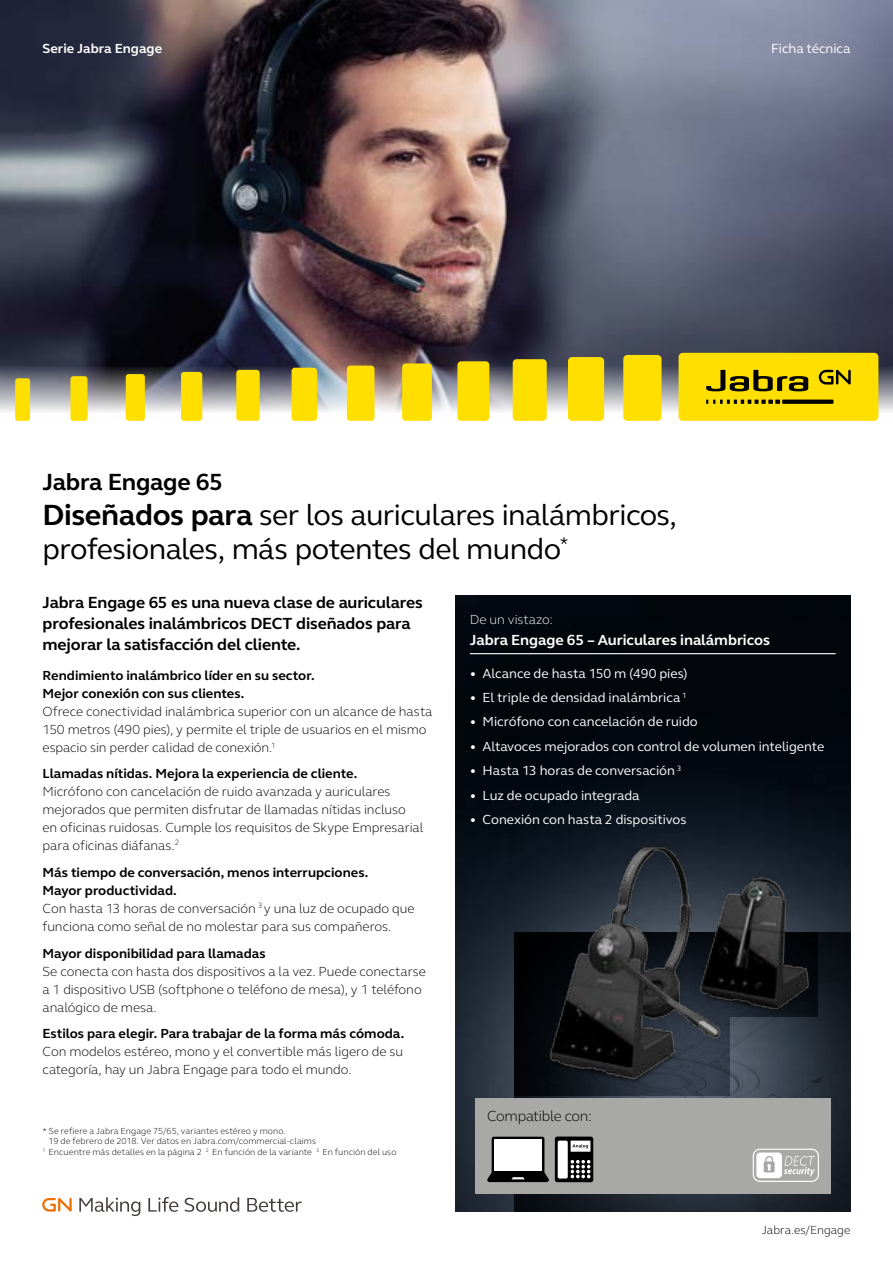
<style>
.page{position:relative;width:893px;height:1263px;background:#fff}
.page>*{position:absolute;margin:0;border:0;box-sizing:border-box;transform-origin:0 0}
.t1{font:30px/34.5px "GN Elliot";letter-spacing:-.02em;color:#000}
.t2{font:700 24px "GN Elliot";letter-spacing:-.015em;color:#000}
.t3{font:700 16.5px/21px "GN Elliot";letter-spacing:-.01em;color:#000}
.t4{font:700 15px "GN Elliot";letter-spacing:-.005em;color:#fff}
.t5{font:300 15px "GN Elliot";letter-spacing:-.02em;color:#000}
.t6{font:300 13.5px/18px "GN Elliot";letter-spacing:-.005em;color:#000}
.t7{font:13.5px "GN Elliot";letter-spacing:-.005em;color:#fff}
.t8{font:700 13.5px/18px "GN Elliot";color:#000}
.t9{font:700 13.5px "GN Elliot";color:#fff}
.t10{font:300 13.5px "GN Elliot";letter-spacing:-.005em;color:#fff}
.t11{font:300 12px "GN Elliot";letter-spacing:.005em;color:#000}
.t12{font:300 9px "GN Elliot";letter-spacing:.01em;color:#000}
.s1{font-weight:700}
</style>
<div class="page">
<img style="left:455px;top:595px;width:395px;height:617px">
<svg style="left:514px;top:932px;width:336px;height:280px;background:#252c36"></svg>
<img style="left:0;top:0;width:893px;height:420px">
<svg style="left:42px;top:1198px;width:30px;height:13px"></svg>
<svg style="left:79px;top:1197px;width:61px;height:19px"></svg>
<svg style="left:148px;top:1197px;width:30px;height:15px"></svg>
<svg style="left:185px;top:1197px;width:54px;height:15px"></svg>
<svg style="left:247px;top:1198px;width:55px;height:14px"></svg>
<div style="left:475px;top:1098px;width:356px;height:96px;background:#a8a8a7"></div>
<div style="left:15px;top:378px;width:15px;height:43px;background:#ffdf00;border-radius:3px"></div>
<div style="left:70px;top:376px;width:17px;height:45px;background:#ffdf00;border-radius:3px"></div>
<div style="left:126px;top:374px;width:19px;height:47px;background:#ffdf00;border-radius:3px"></div>
<div style="left:181px;top:372px;width:21px;height:49px;background:#ffdf00;border-radius:3px"></div>
<div style="left:236px;top:370px;width:24px;height:51px;background:#ffdf00;border-radius:3px"></div>
<div style="left:292px;top:368px;width:25px;height:53px;background:#ffdf00;border-radius:3px"></div>
<div style="left:347px;top:366px;width:27px;height:55px;background:#ffdf00;border-radius:3px"></div>
<div style="left:402px;top:363px;width:30px;height:58px;background:#ffdf00;border-radius:4px"></div>
<div style="left:457px;top:361px;width:32px;height:60px;background:#ffdf00;border-radius:4px"></div>
<div style="left:513px;top:359px;width:34px;height:62px;background:#ffdf00;border-radius:4px"></div>
<div style="left:568px;top:357px;width:36px;height:64px;background:#ffdf00;border-radius:4px"></div>
<div style="left:623px;top:355px;width:38px;height:66px;background:#ffdf00;border-radius:4px"></div>
<div style="left:679px;top:353px;width:199px;height:68px;background:#ffdf00;border-radius:4px"></div>
<svg style="left:706px;top:370px;width:102px;height:21px"></svg>
<svg style="left:706px;top:400px;width:74px;height:4px"></svg>
<svg style="left:782px;top:400px;width:51px;height:4px"></svg>
<svg style="left:819px;top:370px;width:32px;height:14px"></svg>
<svg style="left:753px;top:1149px;width:66px;height:33px"></svg>
<img style="left:728px;top:874px;width:88px;height:141px">
<img style="left:506px;top:823px;width:222px;height:271px">
<div style="left:492px;top:1137px;width:52px;height:38px;background:#000;border-radius:2px"></div>
<div style="left:494px;top:1139px;width:48px;height:32px;background:#fff"></div>
<svg style="left:487px;top:1172px;width:62px;height:10px"></svg>
<svg style="left:555px;top:1136px;width:38px;height:46px;background:#6d6d6d"></svg>
<hr style="left:470px;top:653px;width:366px;height:1px;background:#fff">
<p class="t9" style="left:43px;top:39px;width:121px">Serie Jabra Engage</p>
<p class="t7" style="left:771px;top:39px;width:81px">Ficha técnica</p>
<h2 class="t2" style="left:43px;top:466px;width:182px">Jabra Engage 65</h2>
<h1 class="t1" style="left:43px;top:497px;width:636px"><span class="s1">Diseñados para</span> ser los auriculares inalámbricos, profesionales, más potentes del mundo<sup>*</sup></h1>
<p class="t3" style="left:43px;top:591px;width:382px">Jabra Engage 65 es una nueva clase de auriculares profesionales inalámbricos DECT diseñados para mejorar la satisfacción del cliente.</p>
<p class="t8" style="left:43px;top:667px;width:274px">Rendimiento inalámbrico líder en su sector.<br>Mejor conexión con sus clientes.</p>
<p class="t6" style="left:43px;top:702px;width:391px">Ofrece conectividad inalámbrica superior con un alcance de hasta<br>150 metros (490 pies), y permite el triple de usuarios en el mismo espacio sin perder calidad de conexión.<sup>1</sup></p>
<p class="t8" style="left:43px;top:764px;width:316px">Llamadas nítidas. Mejora la experiencia de cliente.</p>
<p class="t6" style="left:43px;top:782px;width:382px">Micrófono con cancelación de ruido avanzada y auriculares mejorados que permiten disfrutar de llamadas nítidas incluso en oficinas ruidosas. Cumple los requisitos de Skype Empresarial para oficinas diáfanas.<sup>2</sup></p>
<p class="t6" style="left:43px;top:862px;width:374px"><span class="s1">Más tiempo de conversación, menos interrupciones.<br>Mayor productividad.<br></span>Con hasta 13 horas de conversación <sup>3</sup> y una luz de ocupado que funciona como señal de no molestar para sus compañeros.</p>
<p class="t8" style="left:43px;top:944px;width:225px">Mayor disponibilidad para llamadas</p>
<p class="t6" style="left:43px;top:961px;width:385px">Se conecta con hasta dos dispositivos a la vez. Puede conectarse a 1 dispositivo USB (softphone o teléfono de mesa), y 1 teléfono analógico de mesa.</p>
<p class="t8" style="left:43px;top:1025px;width:363px">Estilos para elegir. Para trabajar de la forma más cómoda.</p>
<p class="t6" style="left:43px;top:1042px;width:362px">Con modelos estéreo, mono y el convertible más ligero de su categoría, hay un Jabra Engage para todo el mundo.</p>
<p class="t10" style="left:470px;top:610px;width:85px">De un vistazo:</p>
<p class="t4" style="left:470px;top:629px;width:302px">Jabra Engage 65 – Auriculares inalámbricos</p>
<p class="t7" style="left:470px;top:664px;width:219px">• Alcance de hasta 150 m (490 pies)</p>
<p class="t7" style="left:470px;top:688px;width:218px">• El triple de densidad inalámbrica <sup>1</sup></p>
<p class="t7" style="left:470px;top:713px;width:229px">• Micrófono con cancelación de ruido</p>
<p class="t7" style="left:470px;top:737px;width:356px">• Altavoces mejorados con control de volumen inteligente</p>
<p class="t7" style="left:470px;top:761px;width:213px">• Hasta 13 horas de conversación <sup>3</sup></p>
<p class="t7" style="left:470px;top:786px;width:171px">• Luz de ocupado integrada</p>
<p class="t7" style="left:470px;top:810px;width:218px">• Conexión con hasta 2 dispositivos</p>
<p class="t12" style="left:43px;top:1124px;width:245px">* Se refiere a Jabra Engage 75/65, variantes estéreo y mono.</p>
<p class="t12" style="left:49px;top:1135px;width:269px">19 de febrero de 2018. Ver datos en Jabra.com/commercial-claims</p>
<p class="t12" style="left:43px;top:1146px;width:355px"><sup>1</sup> Encuentre más detalles en la página 2 <sup>2</sup> En función de la variante <sup>3</sup> En función del uso</p>
<p class="t5" style="left:487px;top:1106px;width:106px">Compatible con:</p>
<p class="t11" style="left:762px;top:1221px;width:90px">Jabra.es/Engage</p>
</div>
